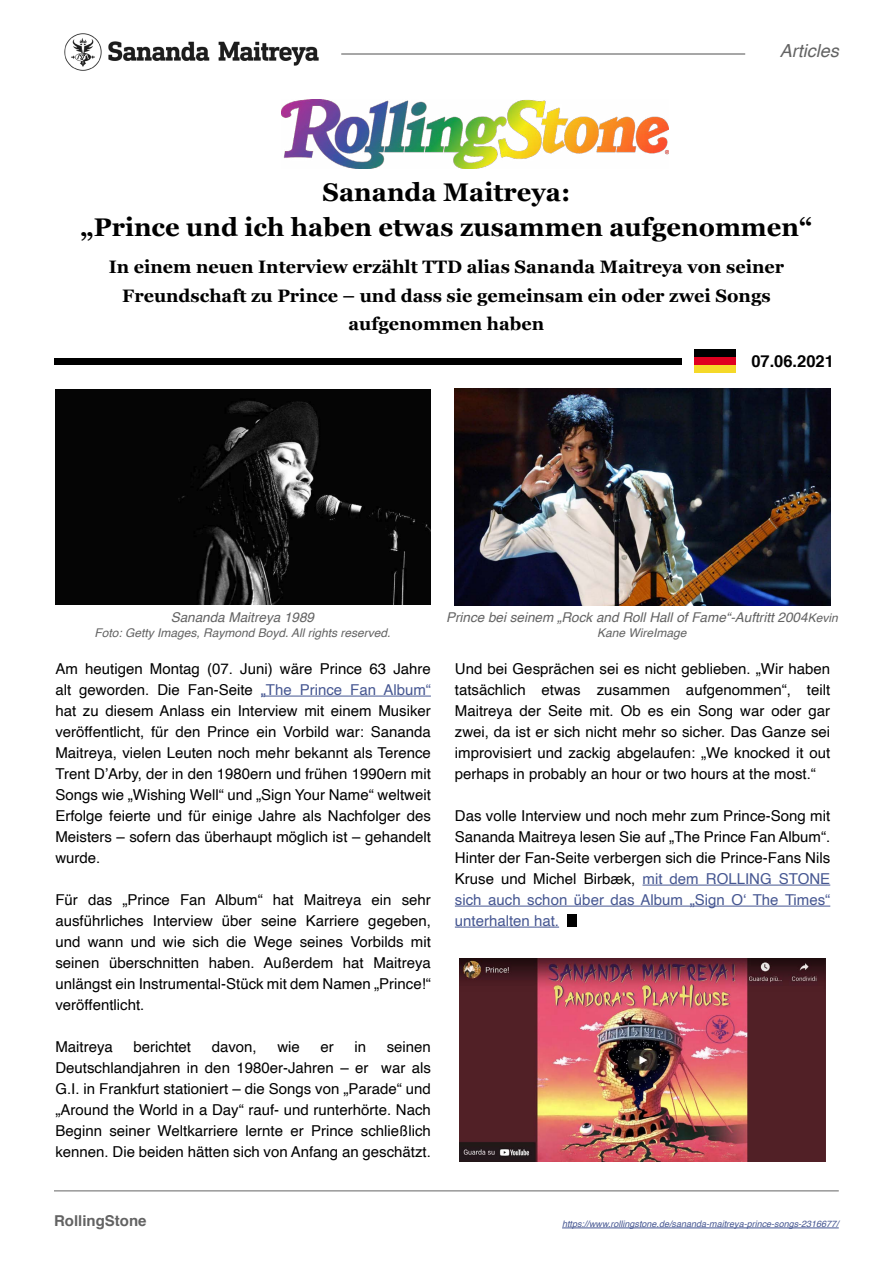
<style>
.page{position:relative;width:893px;height:1263px;background:#fff}
.page>*{position:absolute;margin:0;border:0;box-sizing:border-box;transform-origin:0 0}
.t1{font:700 25.5px/34.5px "Georgia";color:#000;text-align:center}
.t2{font:700 18px/28.5px "Georgia";color:#000;text-align:center}
.t3{font:italic 18px "Helvetica";color:#636363}
.t4{font:700 16.5px "Helvetica";color:#000}
.t5{font:15px/21px "Helvetica";color:#000;text-align:justify}
.t6{font:700 15px "Helvetica";color:#636363}
.t7{font:italic 13.5px "Helvetica";color:#636363}
.t8{font:italic 12px "Helvetica";color:#636363}
.t9{font:italic 9px "Helvetica";color:#465792}
.s1{color:#465792}
.s2{font-size:12px}
</style>
<div class="page">
<hr style="left:261px;top:696px;width:170px;height:1px;background:#465792">
<hr style="left:642px;top:885px;width:188px;height:1px;background:#465792">
<hr style="left:455px;top:906px;width:375px;height:1px;background:#465792">
<hr style="left:455px;top:927px;width:104px;height:1px;background:#465792">
<div style="left:54px;top:358px;width:627px;height:6px;background:#000"></div>
<img style="left:64px;top:33px;width:255px;height:38px">
<hr style="left:54px;top:1190px;width:785px;height:1px;background:#636363">
<hr style="left:562px;top:1227px;width:277px;height:1px;background:#465792">
<hr style="left:341px;top:53px;width:404px;height:2px;background:#636363">
<img style="left:282px;top:99px;width:387px;height:69px">
<img style="left:460px;top:958px;width:365px;height:203px">
<div style="left:694px;top:349px;width:41px;height:8px;background:#000"></div>
<div style="left:694px;top:357px;width:41px;height:8px;background:#e0001f"></div>
<div style="left:694px;top:365px;width:41px;height:8px;background:#f5d929"></div>
<img style="left:55px;top:389px;width:376px;height:216px">
<img style="left:455px;top:388px;width:375px;height:217px">
<div style="left:568px;top:914px;width:9px;height:12px;background:#000"></div>
<p class="t3" style="left:780px;top:36px;width:61px">Articles</p>
<h1 class="t1" style="left:81px;top:174px;width:733px">Sananda Maitreya:<br>„Prince und ich haben etwas zusammen aufgenommen“</h1>
<p class="t2" style="left:109px;top:252px;width:677px">In einem neuen Interview erzählt TTD alias Sananda Maitreya von seiner<br>Freundschaft zu Prince – und dass sie gemeinsam ein oder zwei Songs aufgenommen haben</p>
<p class="t4" style="left:751px;top:348px;width:84px">07.06.2021</p>
<p class="t7" style="left:171px;top:606px;width:145px">Sananda Maitreya 1989</p>
<p class="t8" style="left:94px;top:623px;width:298px">Foto: Getty Images, Raymond Boyd. All rights reserved.</p>
<p class="t5" style="left:55px;top:659px;width:377px">Am heutigen Montag (07. Juni) wäre Prince 63 Jahre alt geworden. Die Fan-Seite <span class="s1">„The Prince Fan Album“ </span>hat zu diesem Anlass ein Interview mit einem Musiker veröffentlicht, für den Prince ein Vorbild war: Sananda Maitreya, vielen Leuten noch mehr bekannt als Terence Trent D’Arby, der in den 1980ern und frühen 1990ern mit Songs wie „Wishing Well“ und „Sign Your Name“ weltweit Erfolge feierte und für einige Jahre als Nachfolger des Meisters – sofern das überhaupt möglich ist – gehandelt wurde.</p>
<p class="t5" style="left:55px;top:890px;width:377px">Für das „Prince Fan Album“ hat Maitreya ein sehr ausführliches Interview über seine Karriere gegeben, und wann und wie sich die Wege seines Vorbilds mit seinen überschnitten haben. Außerdem hat Maitreya unlängst ein Instrumental-Stück mit dem Namen „Prince!“ veröffentlicht.</p>
<p class="t5" style="left:55px;top:1037px;width:59px">Maitreya</p>
<p class="t5" style="left:134px;top:1037px;width:59px">berichtet</p>
<p class="t5" style="left:212px;top:1037px;width:47px">davon,</p>
<p class="t5" style="left:277px;top:1037px;width:24px">wie</p>
<p class="t5" style="left:320px;top:1037px;width:15px">er</p>
<p class="t5" style="left:354px;top:1037px;width:13px">in</p>
<p class="t5" style="left:55px;top:1037px;width:377px;text-indent:331px">seinen Deutschlandjahren in den 1980er-Jahren – er war als G.I. in Frankfurt stationiert – die Songs von „Parade“ und „Around the World in a Day“ rauf- und runterhörte. Nach Beginn seiner Weltkarriere lernte er Prince schließlich kennen. Die beiden hätten sich von Anfang an geschätzt.</p>
<p class="t7" style="left:446px;top:606px;width:393px">Prince bei seinem „Rock and Roll Hall of Fame“-Auftritt 2004<span class="s2">Kevin</span></p>
<p class="t8" style="left:597px;top:623px;width:91px">Kane WireImage</p>
<p class="t5" style="left:455px;top:659px;width:377px">Und bei Gesprächen sei es nicht geblieben. „Wir haben tatsächlich etwas zusammen aufgenommen“, teilt Maitreya der Seite mit. Ob es ein Song war oder gar zwei, da ist er sich nicht mehr so sicher. Das Ganze sei improvisiert und zackig abgelaufen: „We knocked it out perhaps in probably an hour or two hours at the most.“</p>
<p class="t5" style="left:455px;top:806px;width:377px">Das volle Interview und noch mehr zum Prince-Song mit Sananda Maitreya lesen Sie auf „The Prince Fan Album“.<br>Hinter der Fan-Seite verbergen sich die Prince-Fans Nils Kruse und Michel Birbæk, <span class="s1">mit dem ROLLING STONE sich auch schon über das Album „Sign O‘ The Times“ unterhalten hat.</span></p>
<p class="t6" style="left:54px;top:1209px;width:94px">RollingStone</p>
<p class="t9" style="left:562px;top:1217px;width:278px">https://www.rollingstone.de/sananda-maitreya-prince-songs-2316677/</p>
</div>
